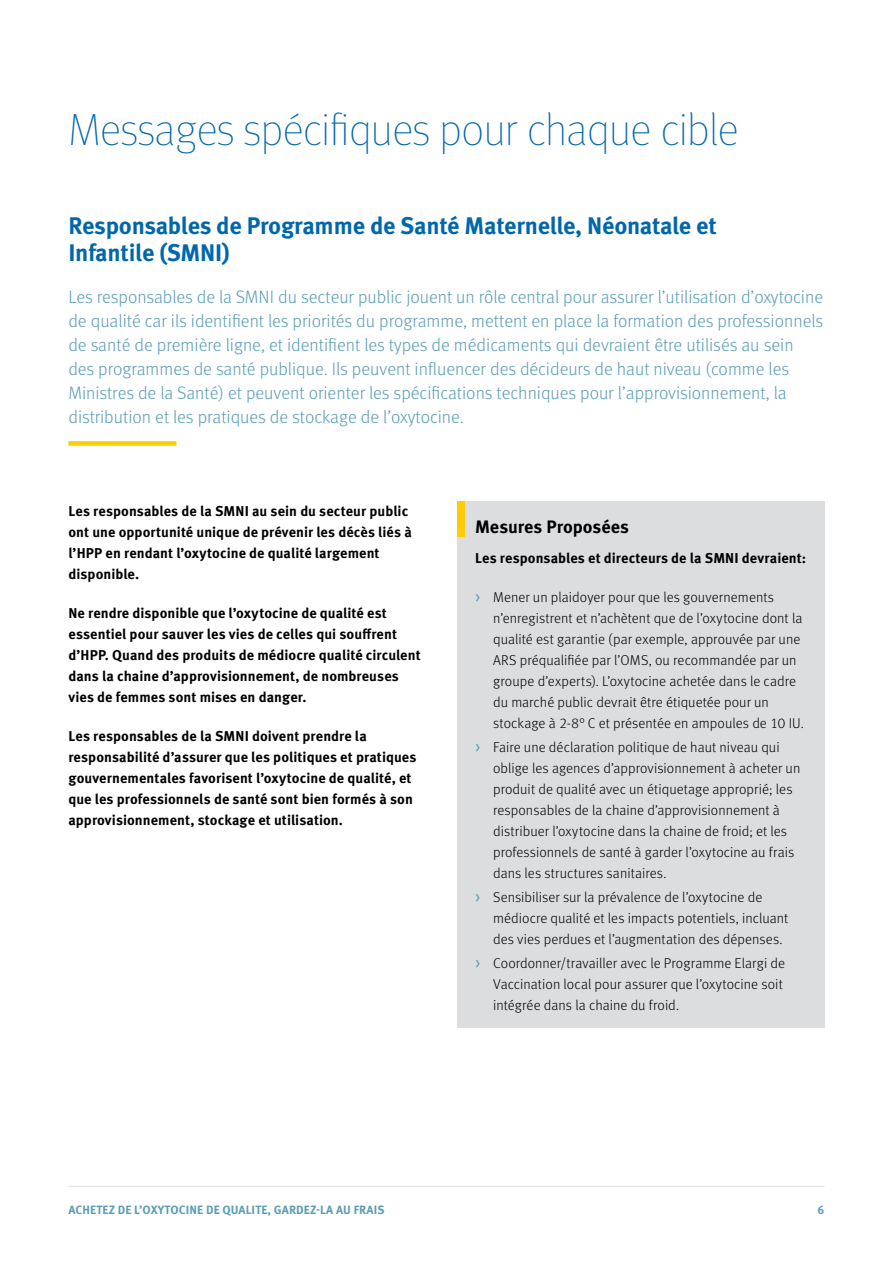
<style>
.page{position:relative;width:893px;height:1263px;background:#fff}
.page>*{position:absolute;margin:0;border:0;box-sizing:border-box;transform-origin:0 0}
.Title_Headline{font:100 45px "Meta OT";letter-spacing:-.015em;color:#0067aa}
.t1{font:700 24px/27px "Meta OT";letter-spacing:-.01em;color:#0067aa}
.Intro{font:300 18px/24px "Meta OT";color:#5a9cb6}
.t2{font:700 18px "Meta OT";letter-spacing:-.005em;color:#000001}
.t3{font:300 14.25px/21px "Meta OT";letter-spacing:.005em;color:#000001}
.Copytext{font:700 14.25px/21px "Meta OT";letter-spacing:.005em;color:#000001}
.t4{font:700 12px "Meta OT";letter-spacing:.01em;color:#5a9cb6}
.s1{font-family:"Meta OT Norm";font-weight:400;font-size:18px;color:#5a9cb6}
</style>
<div class="page">
<hr style="left:68px;top:1186px;width:756px;height:1px;background:#dcdddf">
<div style="left:68px;top:441px;width:108px;height:5px;background:#fc0"></div>
<div style="left:457px;top:501px;width:367px;height:527px;background:#dcdddf"></div>
<div style="left:457px;top:501px;width:7px;height:35px;background:#fc0"></div>
<p class="Title_Headline" style="left:68px;top:104px;width:672px">Messages spécifiques pour chaque cible</p>
<h1 class="t1" style="left:68px;top:213px;width:650px">Responsables de Programme de Santé Maternelle, Néonatale et<br>Infantile (SMNI)</h1>
<p class="Intro" style="left:68px;top:285px;width:756px">Les responsables de la SMNI du secteur public jouent un rôle central pour assurer l’utilisation d’oxytocine de qualité car ils identifient les priorités du programme, mettent en place la formation des professionnels de santé de première ligne, et identifient les types de médicaments qui devraient être utilisés au sein des programmes de santé publique. Ils peuvent influencer des décideurs de haut niveau (comme les Ministres de la Santé) et peuvent orienter les spécifications techniques pour l’approvisionnement, la distribution et les pratiques de stockage de l’oxytocine.</p>
<p class="Copytext" style="left:68px;top:501px;width:345px">Les responsables de la SMNI au sein du secteur public ont une opportunité unique de prévenir les décès liés à l’HPP en rendant l’oxytocine de qualité largement disponible.</p>
<p class="Copytext" style="left:68px;top:603px;width:354px">Ne rendre disponible que l’oxytocine de qualité est essentiel pour sauver les vies de celles qui souffrent d’HPP. Quand des produits de médiocre qualité circulent dans la chaine d’approvisionnement, de nombreuses vies de femmes sont mises en danger.</p>
<p class="Copytext" style="left:68px;top:726px;width:350px">Les responsables de la SMNI doivent prendre la responsabilité d’assurer que les politiques et pratiques gouvernementales favorisent l’oxytocine de qualité, et que les professionnels de santé sont bien formés à son approvisionnement, stockage et utilisation.</p>
<h4 class="t2" style="left:475px;top:515px;width:155px">Mesures Proposées</h4>
<p class="Copytext" style="left:475px;top:547px;width:333px">Les responsables et directeurs de la SMNI devraient:</p>
<p class="t3" style="left:493px;top:586px;width:312px;text-indent:-18px"><span class="s1">›</span> Mener un plaidoyer pour que les gouvernements n’enregistrent et n’achètent que de l’oxytocine dont la qualité est garantie (par exemple, approuvée par une ARS préqualifiée par l’OMS, ou recommandée par un groupe d’experts). L’oxytocine achetée dans le cadre du marché public devrait être étiquetée pour un stockage à 2-8° C et présentée en ampoules de 10 IU.</p>
<p class="t3" style="left:493px;top:736px;width:309px;text-indent:-18px"><span class="s1">›</span> Faire une déclaration politique de haut niveau qui oblige les agences d’approvisionnement à acheter un produit de qualité avec un étiquetage approprié; les responsables de la chaine d’approvisionnement à distribuer l’oxytocine dans la chaine de froid; et les professionnels de santé à garder l’oxytocine au frais dans les structures sanitaires.</p>
<p class="t3" style="left:493px;top:886px;width:297px;text-indent:-18px"><span class="s1">›</span> Sensibiliser sur la prévalence de l’oxytocine de médiocre qualité et les impacts potentiels, incluant des vies perdues et l’augmentation des dépenses.</p>
<p class="t3" style="left:493px;top:952px;width:293px;text-indent:-18px"><span class="s1">›</span> Coordonner/travailler avec le Programme Elargi de<br>Vaccination local pour assurer que l’oxytocine soit intégrée dans la chaine du froid.</p>
<p class="t4" style="left:69px;top:1202px;width:317px">ACHETEZ DE L’OXYTOCINE DE QUALITE, GARDEZ-LA AU FRAIS</p>
<p class="t4" style="left:818px;top:1202px;width:8px">6</p>
</div>
